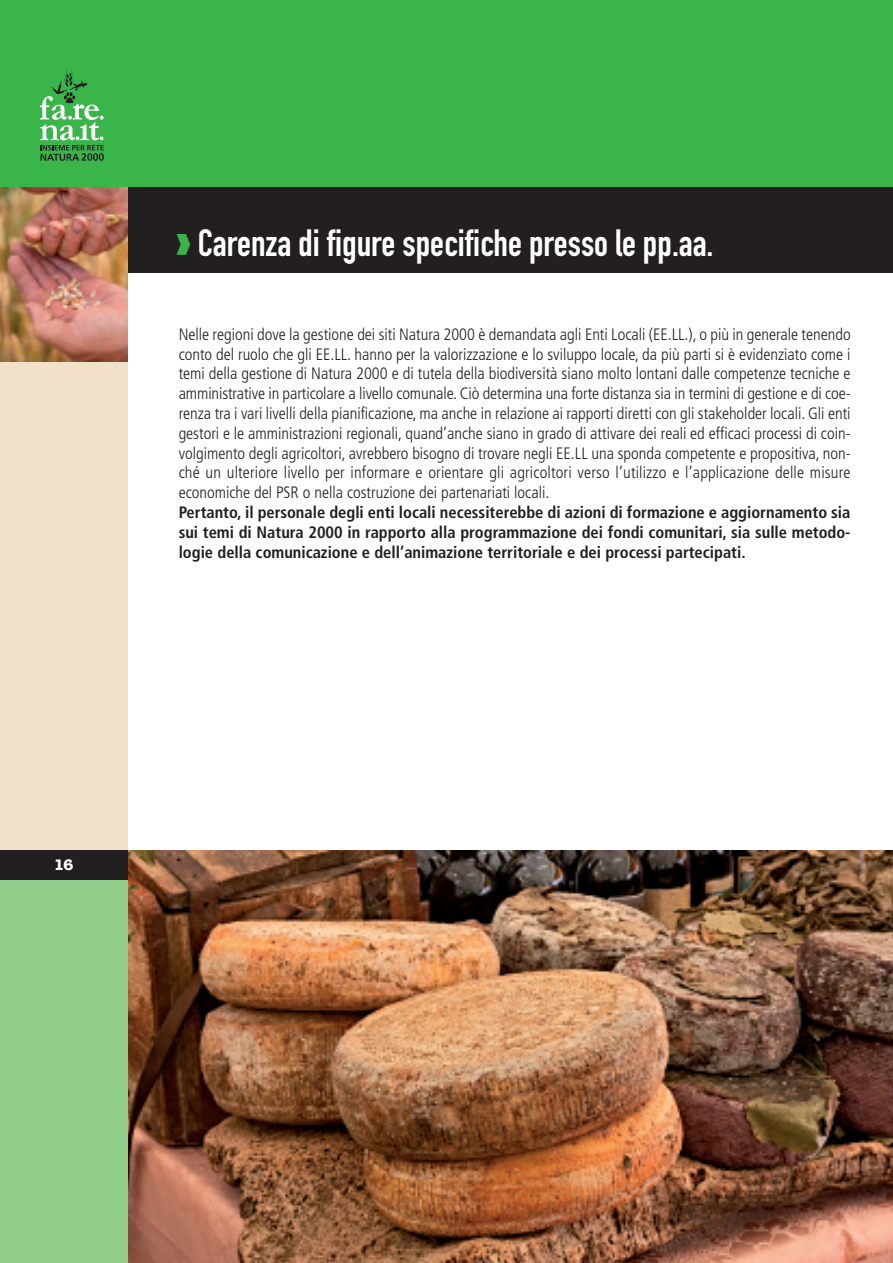
<style>
.page{position:relative;width:893px;height:1263px;background:#fff}
.page>*{position:absolute;margin:0;border:0;box-sizing:border-box;transform-origin:0 0}
.t1{font:37.5px "DIN Engschrift Alternate";color:#fff}
.t2{font:300 condensed 16.5px/19.8px "Frutiger";color:#231f20;text-align:justify}
.t3{font:700 condensed 16.5px/19.8px "Frutiger";color:#231f20;text-align:justify}
.t4{font:700 15.75px "American Typewriter";color:#fff}
</style>
<div class="page">
<div style="left:120px;top:183px;width:773px;height:89px;background:#231f20"></div>
<div style="left:0;top:0;width:128px;height:1263px;background:#f1e1c9"></div>
<img style="left:128px;top:850px;width:765px;height:413px">
<img style="left:0;top:187px;width:128px;height:174px">
<div style="left:0;top:850px;width:128px;height:413px;background:#91cc8a"></div>
<div style="left:0;top:850px;width:128px;height:30px;background:#231f20"></div>
<div style="left:0;top:0;width:893px;height:187px;background:#3ab54a"></div>
<svg style="left:40px;top:70px;width:64px;height:91px"></svg>
<h1 class="t1" style="left:198px;top:230px;width:517px">Carenza di figure specifiche presso le pp.aa.</h1>
<p class="t2" style="left:179px;top:325px;width:673px">Nelle regioni dove la gestione dei siti Natura 2000 è demandata agli Enti Locali (EE.LL.), o più in generale tenendo conto del ruolo che gli EE.LL. hanno per la valorizzazione e lo sviluppo locale, da più parti si è evidenziato come i temi della gestione di Natura 2000 e di tutela della biodiversità siano molto lontani dalle competenze tecniche e amministrative in particolare a livello comunale. Ciò determina una forte distanza sia in termini di gestione e di coe&shy;renza tra i vari livelli della pianificazione, ma anche in relazione ai rapporti diretti con gli stakeholder locali. Gli enti gestori e le amministrazioni regionali, quand’anche siano in grado di attivare dei reali ed efficaci processi di coin&shy;volgimento degli agricoltori, avrebbero bisogno di trovare negli EE.LL una sponda competente e propositiva, non&shy;ché un ulteriore livello per informare e orientare gli agricoltori verso l’utilizzo e l’applicazione delle misure economiche del PSR o nella costruzione dei partenariati locali.</p>
<p class="t3" style="left:179px;top:504px;width:673px">Pertanto, il personale degli enti locali necessiterebbe di azioni di formazione e aggiornamento sia sui temi di Natura 2000 in rapporto alla programmazione dei fondi comunitari, sia sulle metodo&shy;logie della comunicazione e dell’animazione territoriale e dei processi partecipati.</p>
<p class="t4" style="left:54px;top:851px;width:21px">16</p>
</div>
